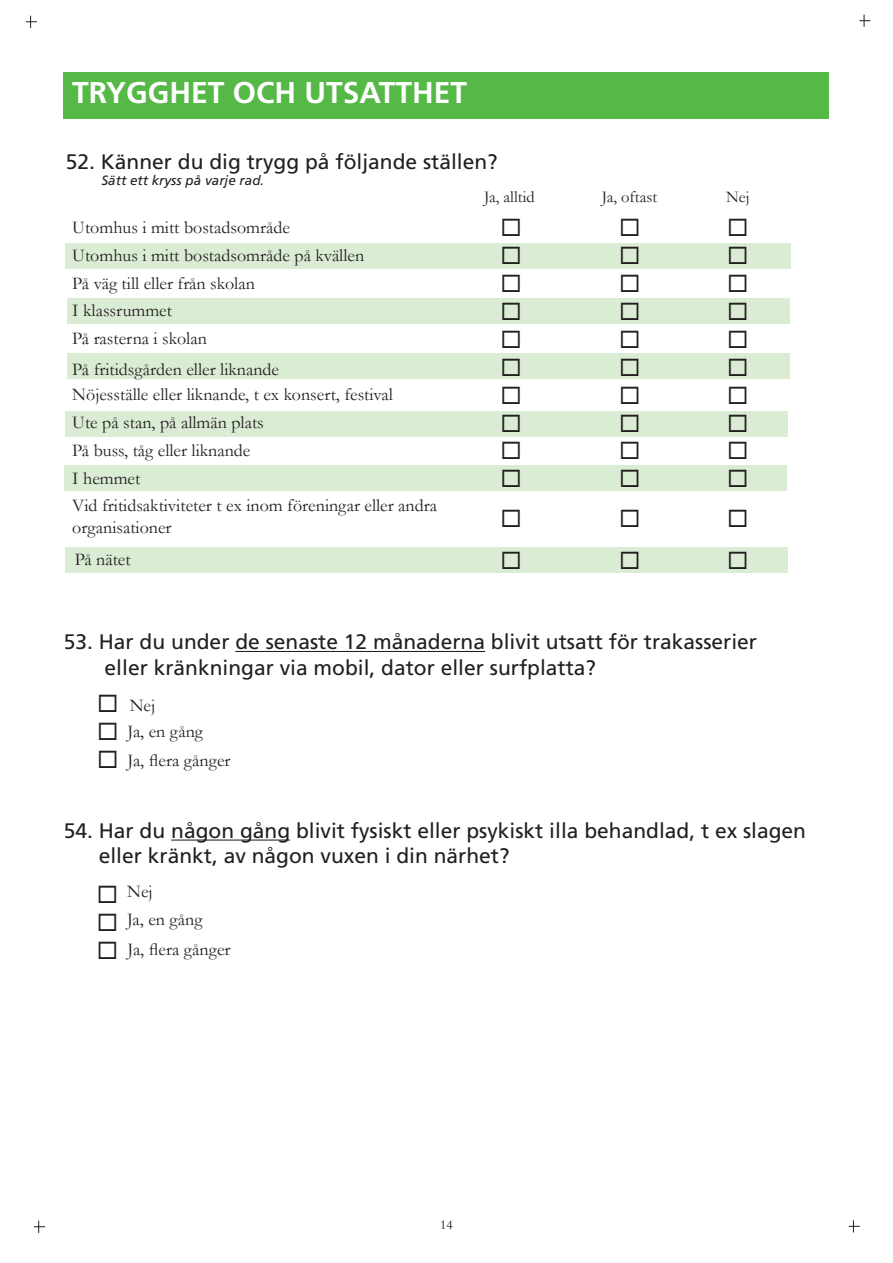
<style>
.page{position:relative;width:893px;height:1263px;background:#fff}
.page>*{position:absolute;margin:0;border:0;box-sizing:border-box;transform-origin:0 0}
.Kapitel{font:700 30px "Frutiger LT Std";color:#fff}
.mellanrubrik{font:21px/25.2px "Frutiger LT Std";color:#231f20}
.Fråga{font:21px "Frutiger LT Std";color:#231f20}
.Svarsalternativ{font:18px/21.6px "Garamond";color:#231f20}
.t1{font:16.5px "Garamond";color:#231f20}
.Fråga-2{font:italic 13.5px "Frutiger LT Std";color:#231f20}
.t2{font:13.5px "Garamond";color:#231f20}
</style>
<div class="page">
<svg style="left:26px;top:16px;width:11px;height:12px"></svg>
<svg style="left:859px;top:15px;width:11px;height:12px"></svg>
<svg style="left:849px;top:1220px;width:11px;height:12px"></svg>
<svg style="left:34px;top:1221px;width:11px;height:12px"></svg>
<div style="left:64px;top:72px;width:765px;height:47px;background:#56b947"></div>
<div style="left:65px;top:547px;width:723px;height:26px;background:#dbecd4"></div>
<div style="left:66px;top:243px;width:725px;height:26px;background:#dbecd4"></div>
<div style="left:67px;top:299px;width:723px;height:25px;background:#dbecd4"></div>
<div style="left:67px;top:353px;width:723px;height:25px;background:#dbecd4"></div>
<div style="left:65px;top:411px;width:723px;height:26px;background:#dbecd4"></div>
<div style="left:64px;top:466px;width:723px;height:25px;background:#dbecd4"></div>
<hr style="left:235px;top:651px;width:250px;height:1px;background:#231f20">
<hr style="left:171px;top:839px;width:119px;height:1px;background:#231f20">
<p class="Kapitel" style="left:72px;top:75px;width:396px">TRYGGHET OCH UTSATTHET</p>
<p class="Fråga" style="left:66px;top:149px;width:433px">52. Känner du dig trygg på följande ställen?</p>
<p class="Fråga-2" style="left:102px;top:172px;width:164px">Sätt ett kryss på varje rad.</p>
<p class="Svarsalternativ" style="left:72px;top:216px;width:219px">Utomhus i mitt bostadsområde</p>
<p class="Svarsalternativ" style="left:72px;top:244px;width:293px">Utomhus i mitt bostadsområde på kvällen</p>
<p class="Svarsalternativ" style="left:72px;top:272px;width:184px">På väg till eller från skolan</p>
<p class="Svarsalternativ" style="left:72px;top:299px;width:101px">I klassrummet</p>
<p class="Svarsalternativ" style="left:72px;top:327px;width:136px">På rasterna i skolan</p>
<p class="Svarsalternativ" style="left:72px;top:358px;width:208px">På fritidsgården eller liknande</p>
<p class="Svarsalternativ" style="left:72px;top:383px;width:322px">Nöjesställe eller liknande, t ex konsert, festival</p>
<p class="Svarsalternativ" style="left:72px;top:411px;width:193px">Ute på stan, på allmän plats</p>
<p class="Svarsalternativ" style="left:72px;top:439px;width:180px">På buss, tåg eller liknande</p>
<p class="Svarsalternativ" style="left:72px;top:467px;width:70px">I hemmet</p>
<p class="Svarsalternativ" style="left:72px;top:494px;width:366px">Vid fritidsaktiviteter t ex inom föreningar eller andra organisationer</p>
<p class="t1" style="left:484px;top:185px;width:52px">Ja, alltid</p>
<p class="t1" style="left:602px;top:185px;width:57px">Ja, oftast</p>
<p class="t1" style="left:726px;top:186px;width:25px">Nej</p>
<p class="Svarsalternativ" style="left:75px;top:548px;width:57px">På nätet</p>
<p class="mellanrubrik" style="left:105px;top:630px;width:654px;text-indent:-41px">53. Har du under de senaste 12 månaderna blivit utsatt för trakasserier eller kränkningar via mobil, dator eller surfplatta?</p>
<p class="Svarsalternativ" style="left:130px;top:694px;width:27px">Nej</p>
<p class="Svarsalternativ" style="left:128px;top:720px;width:77px">Ja, en gång</p>
<p class="Svarsalternativ" style="left:128px;top:749px;width:105px">Ja, flera gånger</p>
<p class="mellanrubrik" style="left:99px;top:818px;width:709px;text-indent:-35px">54. Har du någon gång blivit fysiskt eller psykiskt illa behandlad, t ex slagen eller kränkt, av någon vuxen i din närhet?</p>
<p class="Svarsalternativ" style="left:127px;top:880px;width:27px">Nej</p>
<p class="Svarsalternativ" style="left:127px;top:908px;width:77px">Ja, en gång</p>
<p class="Svarsalternativ" style="left:128px;top:938px;width:105px">Ja, flera gånger</p>
<p class="t2" style="left:440px;top:1216px;width:14px">14</p>
</div>
